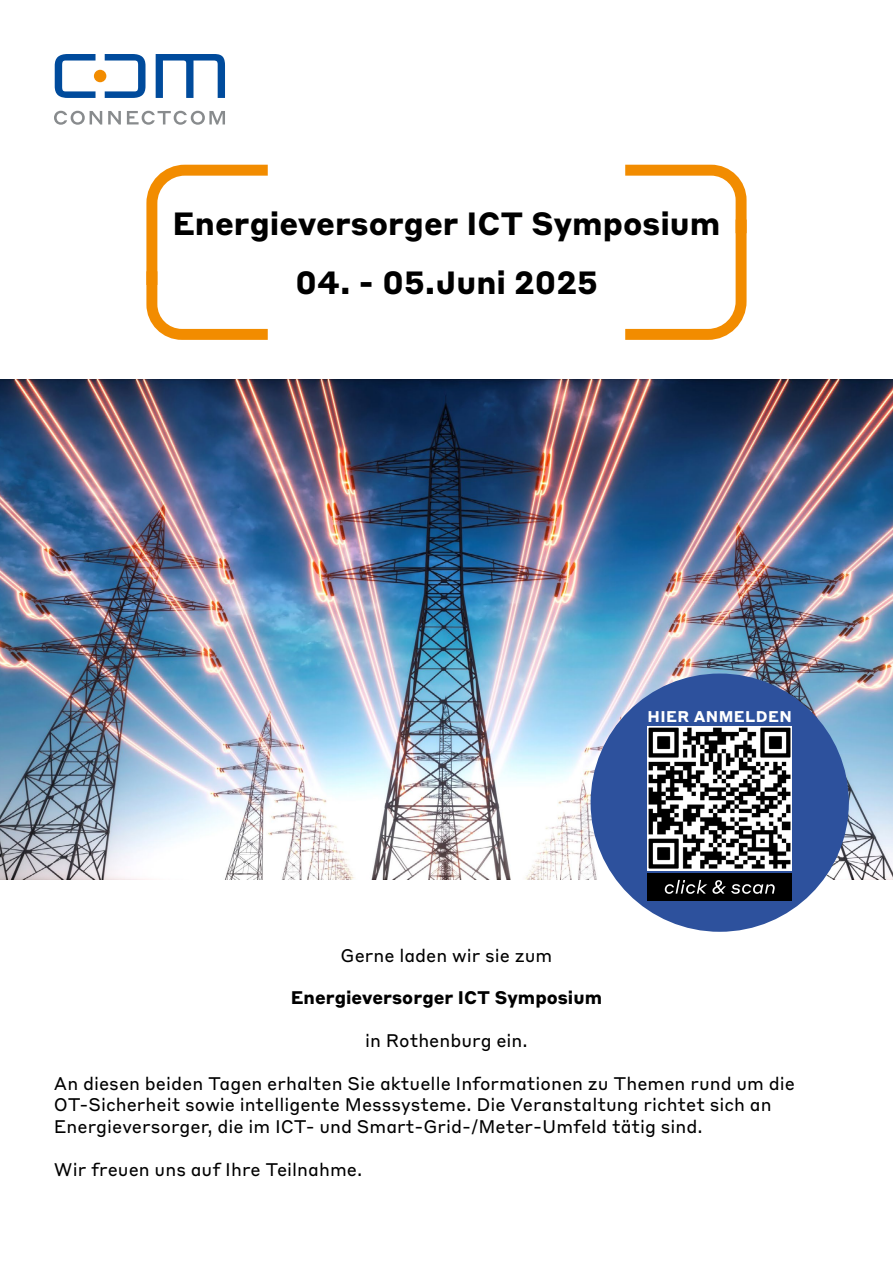
<style>
.page{position:relative;width:893px;height:1263px;background:#fff}
.page>*{position:absolute;margin:0;border:0;box-sizing:border-box;transform-origin:0 0}
.t1{font:700 31.65px "Styrene B";color:#000}
.t2{font:18px/21.6px "Styrene B";color:#000}
.t3{font:700 18px "Styrene B";color:#000}
.t4{font:700 15.3px "Styrene B";letter-spacing:.025em;color:#fff}
</style>
<div class="page">
<img style="left:0;top:380px;width:893px;height:499px">
<svg style="left:156px;top:54px;width:69px;height:44px"></svg>
<svg style="left:55px;top:54px;width:41px;height:44px"></svg>
<svg style="left:105px;top:54px;width:40px;height:44px"></svg>
<div style="left:94px;top:70px;width:12px;height:12px;background:#f28c00;border-radius:50%"></div>
<svg style="left:54px;top:111px;width:48px;height:14px"></svg>
<svg style="left:108px;top:111px;width:13px;height:14px"></svg>
<svg style="left:127px;top:111px;width:98px;height:14px"></svg>
<div style="left:591px;top:673px;width:258px;height:259px;background:#2d519d;border-radius:50%"></div>
<img style="left:647px;top:726px;width:144px;height:144px">
<div style="left:647px;top:873px;width:145px;height:28px;background:#000"></div>
<svg style="left:665px;top:880px;width:110px;height:14px"></svg>
<svg style="left:146px;top:164px;width:122px;height:176px"></svg>
<svg style="left:625px;top:164px;width:122px;height:176px"></svg>
<h1 class="t1" style="left:172px;top:197px;width:550px">Energieversorger ICT Symposium</h1>
<h1 class="t1" style="left:295px;top:255px;width:304px">04. - 05.Juni 2025</h1>
<p class="t4" style="left:648px;top:703px;width:146px">HIER ANMELDEN</p>
<p class="t2" style="left:341px;top:943px;width:213px">Gerne laden wir sie zum</p>
<p class="t3" style="left:291px;top:982px;width:313px">Energieversorger ICT Symposium</p>
<p class="t2" style="left:365px;top:1028px;width:164px">in Rothenburg ein.</p>
<p class="t2" style="left:54px;top:1071px;width:743px">An diesen beiden Tagen erhalten Sie aktuelle Informationen zu Themen rund um die<br>OT-Sicherheit sowie intelligente Messsysteme. Die Veranstaltung richtet sich an<br>Energieversorger, die im ICT- und Smart-Grid-/Meter-Umfeld tätig sind.</p>
<p class="t2" style="left:54px;top:1157px;width:310px">Wir freuen uns auf Ihre Teilnahme.</p>
</div>
